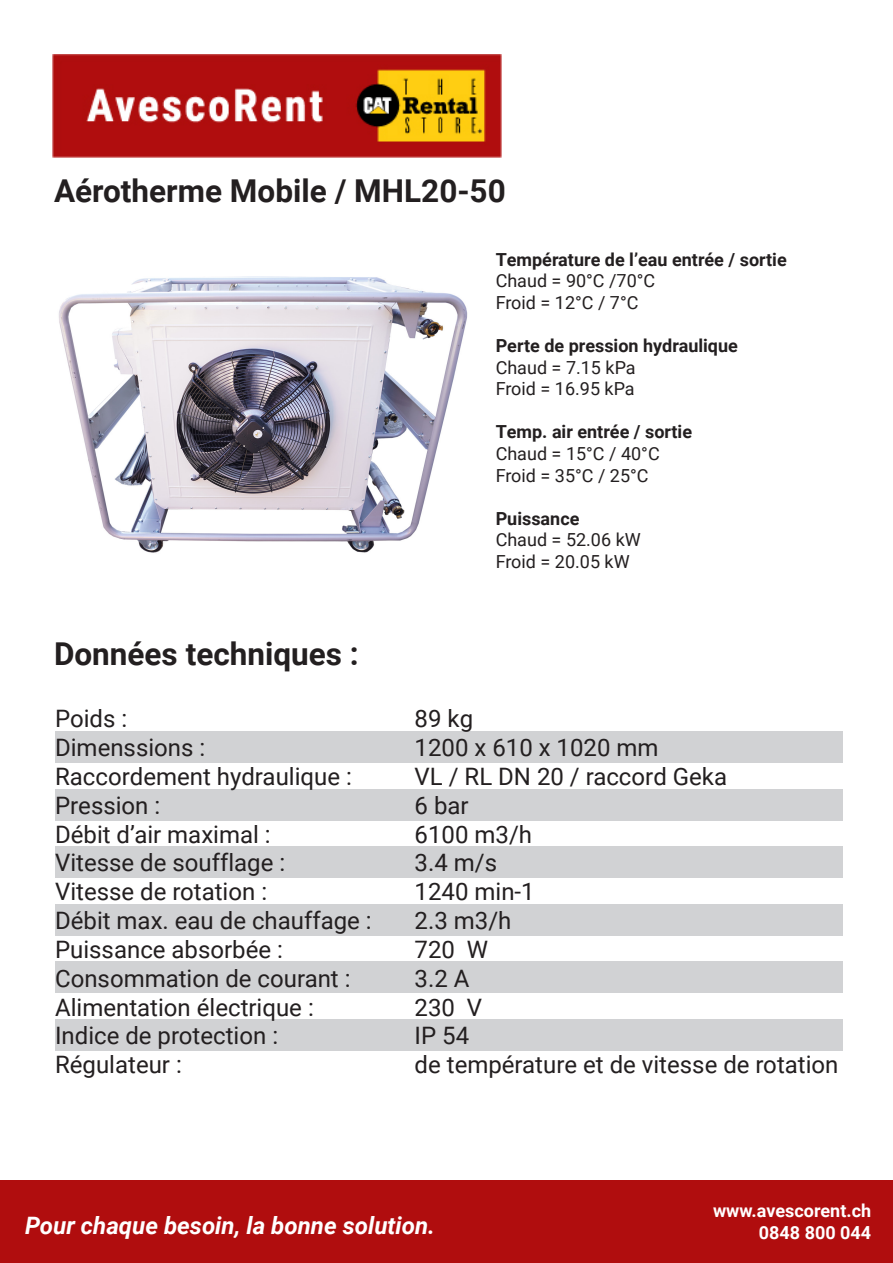
<style>
.page{position:relative;width:893px;height:1263px;background:#fff}
.page>*{position:absolute;margin:0;border:0;box-sizing:border-box;transform-origin:0 0}
.t1{font:700 31.5px "Roboto";color:#231f20}
.t2{font:24px "Roboto";color:#231f20}
.t3{font:italic 700 24px "Roboto";color:#fff}
.t4{font:18px/21.6px "Roboto";color:#231f20}
.t5{font:700 18px "Roboto";color:#231f20}
.t6{font:700 18px "Roboto";color:#fff}
.s1{font-weight:700}
</style>
<div class="page">
<div style="left:55px;top:731px;width:787px;height:32px;background:#d1d2d4"></div>
<div style="left:55px;top:789px;width:787px;height:31px;background:#d1d2d4"></div>
<div style="left:55px;top:846px;width:787px;height:32px;background:#d1d2d4"></div>
<div style="left:55px;top:904px;width:787px;height:31px;background:#d1d2d4"></div>
<div style="left:55px;top:961px;width:787px;height:32px;background:#d1d2d4"></div>
<div style="left:55px;top:1019px;width:787px;height:32px;background:#d1d2d4"></div>
<img style="left:59px;top:276px;width:409px;height:277px">
<img style="left:53px;top:54px;width:448px;height:104px">
<div style="left:0;top:1180px;width:893px;height:83px;background:#b00d0e"></div>
<p class="t1" style="left:54px;top:169px;width:453px">Aérotherme Mobile / MHL20-50</p>
<p class="t1" style="left:54px;top:631px;width:306px">Données techniques :</p>
<p class="t2" style="left:55px;top:702px;width:74px">Poids :</p>
<p class="t2" style="left:55px;top:731px;width:152px">Dimenssions :</p>
<p class="t2" style="left:55px;top:760px;width:298px">Raccordement hydraulique :</p>
<p class="t2" style="left:55px;top:788px;width:107px">Pression :</p>
<p class="t2" style="left:55px;top:817px;width:217px">Débit d’air maximal :</p>
<p class="t2" style="left:55px;top:846px;width:232px">Vitesse de soufflage :</p>
<p class="t2" style="left:55px;top:875px;width:214px">Vitesse de rotation :</p>
<p class="t2" style="left:55px;top:904px;width:318px">Débit max. eau de chauffage :</p>
<p class="t2" style="left:55px;top:932px;width:229px">Puissance absorbée :</p>
<p class="t2" style="left:55px;top:961px;width:297px">Consommation de courant :</p>
<p class="t2" style="left:55px;top:990px;width:260px">Alimentation électrique :</p>
<p class="t2" style="left:55px;top:1019px;width:225px">Indice de protection :</p>
<p class="t2" style="left:55px;top:1048px;width:128px">Régulateur :</p>
<p class="t5" style="left:496px;top:246px;width:293px">Température de l’eau entrée / sortie</p>
<p class="t4" style="left:496px;top:269px;width:161px">Chaud = 90°C /70°C</p>
<p class="t4" style="left:496px;top:291px;width:144px">Froid = 12°C / 7°C</p>
<p class="t5" style="left:496px;top:333px;width:244px">Perte de pression hydraulique</p>
<p class="t4" style="left:496px;top:356px;width:141px">Chaud = 7.15 kPa</p>
<p class="t4" style="left:496px;top:377px;width:141px">Froid = 16.95 kPa</p>
<p class="t5" style="left:496px;top:419px;width:198px">Temp. air entrée / sortie</p>
<p class="t4" style="left:496px;top:442px;width:166px">Chaud = 15°C / 40°C</p>
<p class="t4" style="left:496px;top:464px;width:154px">Froid = 35°C / 25°C</p>
<p class="t4" style="left:496px;top:507px;width:147px"><span class="s1">Puissance<br></span>Chaud = 52.06 kW</p>
<p class="t4" style="left:496px;top:550px;width:135px">Froid = 20.05 kW</p>
<p class="t2" style="left:415px;top:702px;width:60px">89 kg</p>
<p class="t2" style="left:415px;top:731px;width:245px">1200 x 610 x 1020 mm</p>
<p class="t2" style="left:415px;top:760px;width:314px">VL / RL DN 20 / raccord Geka</p>
<p class="t2" style="left:415px;top:788px;width:56px">6 bar</p>
<p class="t2" style="left:415px;top:817px;width:119px">6100 m3/h</p>
<p class="t2" style="left:415px;top:846px;width:84px">3.4 m/s</p>
<p class="t2" style="left:415px;top:875px;width:122px">1240 min-1</p>
<p class="t2" style="left:415px;top:904px;width:98px">2.3 m3/h</p>
<p class="t2" style="left:415px;top:932px;width:75px">720 W</p>
<p class="t2" style="left:415px;top:961px;width:56px">3.2 A</p>
<p class="t2" style="left:415px;top:990px;width:69px">230 V</p>
<p class="t2" style="left:415px;top:1019px;width:56px">IP 54</p>
<p class="t2" style="left:415px;top:1048px;width:425px">de température et de vitesse de rotation</p>
<p class="t6" style="left:713px;top:1198px;width:160px">www.avescorent.ch</p>
<p class="t3" style="left:25px;top:1209px;width:412px">Pour chaque besoin, la bonne solution.</p>
<p class="t6" style="left:759px;top:1219px;width:114px">0848 800 044</p>
</div>
